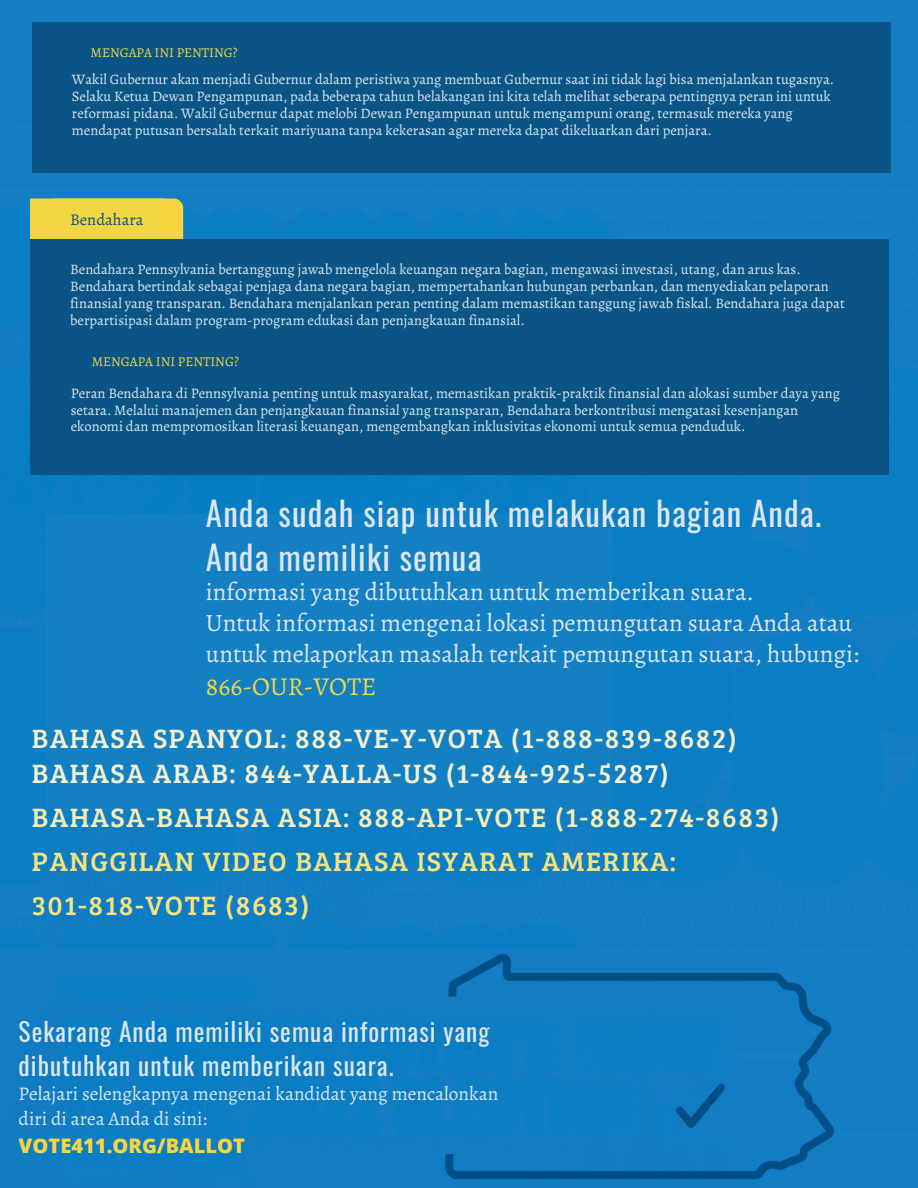
<style>
.page{position:relative;width:918px;height:1188px;background:#fff}
.page>*{position:absolute;margin:0;border:0;box-sizing:border-box;transform-origin:0 0}
.t1{font:33px/43.5px "Oswald";letter-spacing:.035em;color:#dce7ef}
.t2{font:27.45px/43.8px "Bree Serif";letter-spacing:.055em;color:#f4e381}
.t3{font:27.45px "Bree Serif";letter-spacing:.055em;color:#f4f1d1}
.t4{font:25.95px "Alegreya";color:#f3d642}
.t5{font:25.5px/33.8px "Oswald";letter-spacing:.04em;color:#dce7ef}
.t6{font:24.9px/31px "Alegreya";color:#dce7ef}
.t7{font:800 20.1px "Open Sans";color:#f3d642}
.t8{font:19.35px/25.8px "Alegreya";color:#dce7ef}
.t9{font:16.5px "Alegreya";color:#0a5586}
.t10{font:14.55px/16.8px "Alegreya";color:#d9e6ee}
.t11{font:13.5px "Alegreya";color:#f4d742}
.s1{color:#f4f1d1}
.s2{color:#f4edb7}
</style>
<div class="page">
<img style="left:0;top:0;width:918px;height:951px">
<img style="left:0;top:951px;width:918px;height:237px">
<div style="left:30px;top:198px;width:153px;height:41px;background:#f3d642"></div>
<div style="left:30px;top:239px;width:859px;height:236px;background:#0a5586"></div>
<div style="left:32px;top:22px;width:858px;height:151px;background:#0a5586"></div>
<div style="left:46px;top:514px;width:565px;height:296px;background:#1380c3"></div>
<h2 class="t11" style="left:91px;top:43px;width:149px">MENGAPA INI PENTING?</h2>
<p class="t10" style="left:72px;top:71px;width:764px">Wakil Gubernur akan menjadi Gubernur dalam peristiwa yang membuat Gubernur saat ini tidak lagi bisa menjalankan tugasnya.<br>Selaku Ketua Dewan Pengampunan, pada beberapa tahun belakangan ini kita telah melihat seberapa pentingnya peran ini untuk reformasi pidana. Wakil Gubernur dapat melobi Dewan Pengampunan untuk mengampuni orang, termasuk mereka yang mendapat putusan bersalah terkait mariyuana tanpa kekerasan agar mereka dapat dikeluarkan dari penjara.</p>
<p class="t9" style="left:70px;top:208px;width:75px">Bendahara</p>
<h4 class="t10" style="left:70px;top:261px;width:776px">Bendahara Pennsylvania bertanggung jawab mengelola keuangan negara bagian, mengawasi investasi, utang, dan arus kas.<br>Bendahara bertindak sebagai penjaga dana negara bagian, mempertahankan hubungan perbankan, dan menyediakan pelaporan finansial yang transparan. Bendahara menjalankan peran penting dalam memastikan tanggung jawab fiskal. Bendahara juga dapat berpartisipasi dalam program-program edukasi dan penjangkauan finansial.</h4>
<p class="t11" style="left:92px;top:352px;width:149px">MENGAPA INI PENTING?</p>
<h5 class="t10" style="left:71px;top:384px;width:771px">Peran Bendahara di Pennsylvania penting untuk masyarakat, memastikan praktik-praktik finansial dan alokasi sumber daya yang setara. Melalui manajemen dan penjangkauan finansial yang transparan, Bendahara berkontribusi mengatasi kesenjangan ekonomi dan mempromosikan literasi keuangan, mengembangkan inklusivitas ekonomi untuk semua penduduk.</h5>
<h1 class="t1" style="left:206px;top:491px;width:617px">Anda sudah siap untuk melakukan bagian Anda.<br>Anda memiliki semua</h1>
<h1 class="t6" style="left:206px;top:576px;width:655px">informasi yang dibutuhkan untuk memberikan suara.<br>Untuk informasi mengenai lokasi pemungutan suara Anda atau untuk melaporkan masalah terkait pemungutan suara, hubungi:</h1>
<h1 class="t4" style="left:206px;top:669px;width:172px">866-OUR-VOTE</h1>
<p class="t3" style="left:32px;top:718px;width:706px">BAHASA SPANYOL: 888-VE-Y-VOTA (1-888-839-8682)</p>
<h1 class="t2" style="left:32px;top:751px;width:749px"><span class="s1">BAHASA ARAB: 844-YALLA-US (1-844-925-5287)<br></span><span class="s2">BAHASA-BAHASA ASIA: 888-API-VOTE (1-888-274-8683)<br></span>PANGGILAN VIDEO BAHASA ISYARAT AMERIKA:<br>301-818-VOTE (8683)</h1>
<p class="t5" style="left:19px;top:1013px;width:472px">Sekarang Anda memiliki semua informasi yang dibutuhkan untuk memberikan suara.</p>
<p class="t8" style="left:19px;top:1080px;width:481px">Pelajari selengkapnya mengenai kandidat yang mencalonkan diri di area Anda di sini:</p>
<p class="t7" style="left:19px;top:1131px;width:228px">VOTE411.ORG/BALLOT</p>
<h3 class="t5" style="left:19px;top:1013px;width:6px">.</h3>
</div>
